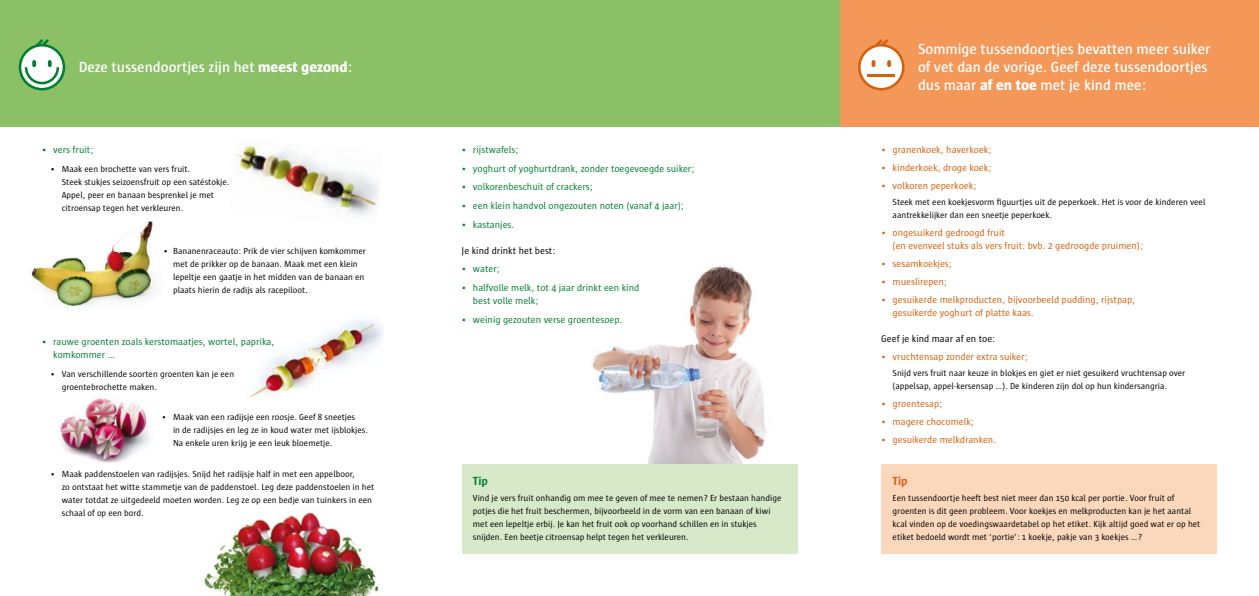
<style>
.page{position:relative;width:1259px;height:596px;background:#fff}
.page>*{position:absolute;margin:0;border:0;box-sizing:border-box;transform-origin:0 0}
.t1{font:600 15px/18px "Sun";color:#fff}
.t2{font:700 12px "Sun";color:#007f33}
.t3{font:700 12px "Sun";color:#d6600d}
.t4{font:10px/13px "Sun";color:#d6600d}
.t5{font:10px/13px "Sun";color:#007f33}
.t6{font:10px "Sun";color:#000}
.t7{font:9px/13px "Sun";color:#000}
.s1{font-weight:800}
</style>
<div class="page">
<img style="left:592px;top:265px;width:174px;height:199px">
<img style="left:248px;top:319px;width:135px;height:79px">
<img style="left:204px;top:512px;width:175px;height:83px">
<div style="left:839px;top:0;width:420px;height:126px;background:#f39858"></div>
<div style="left:0;top:0;width:839px;height:126px;background:#8cc067"></div>
<div style="left:461px;top:464px;width:336px;height:89px;background:#d8e9ca"></div>
<div style="left:881px;top:464px;width:336px;height:89px;background:#fbd8bc"></div>
<svg style="left:19px;top:39px;width:46px;height:51px"></svg>
<svg style="left:858px;top:39px;width:46px;height:51px"></svg>
<hr style="left:867px;top:74px;width:28px;height:3px;background:#d6600d">
<img style="left:234px;top:145px;width:145px;height:71px">
<img style="left:31px;top:221px;width:123px;height:86px">
<img style="left:60px;top:398px;width:89px;height:65px">
<h1 class="t1" style="left:79px;top:58px;width:275px">Deze tussendoortjes zijn het <span class="s1">meest gezond</span>:</h1>
<p class="t5" style="left:42px;top:143px;width:53px">• vers fruit;</p>
<p class="t7" style="left:62px;top:162px;width:169px;text-indent:-11px">• Maak een brochette van vers fruit.<br>Steek stukjes seizoensfruit op een satéstokje.<br>Appel, peer en banaan besprenkel je met citroensap tegen het verkleuren.</p>
<p class="t7" style="left:173px;top:244px;width:195px;text-indent:-9px">• Bananenraceauto: Prik de vier schijven komkommer met de prikker op de banaan. Maak met een klein lepeltje een gaatje in het midden van de banaan en plaats hierin de radijs als racepiloot.</p>
<p class="t5" style="left:53px;top:335px;width:223px;text-indent:-11px">• rauwe groenten zoals kerstomaatjes, wortel, paprika, komkommer …</p>
<p class="t7" style="left:62px;top:367px;width:174px;text-indent:-11px">• Van verschillende soorten groenten kan je een groentebrochette maken.</p>
<p class="t7" style="left:173px;top:410px;width:197px;text-indent:-11px">• Maak van een radijsje een roosje. Geef 8 sneetjes<br>in de radijsjes en leg ze in koud water met ijsblokjes.<br>Na enkele uren krijg je een leuk bloemetje.</p>
<p class="t7" style="left:62px;top:467px;width:314px;text-indent:-11px">• Maak paddenstoelen van radijsjes. Snijd het radijsje half in met een appelboor,<br>zo ontstaat het witte stammetje van de paddenstoel. Leg deze paddenstoelen in het water totdat ze uitgedeeld moeten worden. Leg ze op een bedje van tuinkers in een schaal of op een bord.</p>
<p class="t5" style="left:461px;top:143px;width:58px">• rijstwafels;</p>
<p class="t5" style="left:461px;top:162px;width:234px">• yoghurt of yoghurtdrank, zonder toegevoegde suiker;</p>
<p class="t5" style="left:461px;top:180px;width:133px">• volkorenbeschuit of crackers;</p>
<p class="t5" style="left:461px;top:199px;width:224px">• een klein handvol ongezouten noten (vanaf 4 jaar);</p>
<p class="t5" style="left:461px;top:218px;width:54px">• kastanjes.</p>
<p class="t6" style="left:461px;top:245px;width:95px">Je kind drinkt het best:</p>
<p class="t5" style="left:461px;top:262px;width:40px">• water;</p>
<p class="t5" style="left:473px;top:281px;width:168px;text-indent:-11px">• halfvolle melk, tot 4 jaar drinkt een kind best volle melk;</p>
<p class="t5" style="left:461px;top:313px;width:162px">• weinig gezouten verse groentesoep.</p>
<h2 class="t2" style="left:473px;top:474px;width:17px">Tip</h2>
<p class="t7" style="left:473px;top:491px;width:310px">Vind je vers fruit onhandig om mee te geven of mee te nemen? Er bestaan handige potjes die het fruit beschermen, bijvoorbeeld in de vorm van een banaan of kiwi met een lepeltje erbij. Je kan het fruit ook op voorhand schillen en in stukjes snijden. Een beetje citroensap helpt tegen het verkleuren.</p>
<h1 class="t1" style="left:918px;top:40px;width:294px">Sommige tussendoortjes bevatten meer suiker of vet dan de vorige. Geef deze tussendoortjes dus maar <span class="s1">af en toe</span> met je kind mee:</h1>
<p class="t4" style="left:881px;top:143px;width:112px">• granenkoek, haverkoek;</p>
<p class="t4" style="left:881px;top:161px;width:112px">• kinderkoek, droge koek;</p>
<p class="t4" style="left:881px;top:179px;width:97px">• volkoren peperkoek;</p>
<p class="t7" style="left:892px;top:195px;width:314px">Steek met een koekjesvorm figuurtjes uit de peperkoek. Het is voor de kinderen veel aantrekkelijker dan een sneetje peperkoek.</p>
<p class="t4" style="left:892px;top:226px;width:252px;text-indent:-11px">• ongesuikerd gedroogd fruit<br>(en evenveel stuks als vers fruit: bvb. 2 gedroogde pruimen);</p>
<p class="t4" style="left:881px;top:257px;width:72px">• sesamkoekjes;</p>
<p class="t4" style="left:881px;top:275px;width:67px">• mueslirepen;</p>
<p class="t4" style="left:892px;top:293px;width:244px;text-indent:-11px">• gesuikerde melkproducten, bijvoorbeeld pudding, rijstpap, gesuikerde yoghurt of platte kaas.</p>
<p class="t6" style="left:881px;top:333px;width:115px">Geef je kind maar af en toe:</p>
<p class="t4" style="left:881px;top:350px;width:148px">• vruchtensap zonder extra suiker;</p>
<p class="t7" style="left:892px;top:366px;width:294px">Snijd vers fruit naar keuze in blokjes en giet er niet gesuikerd vruchtensap over (appelsap, appel-kersensap …). De kinderen zijn dol op hun kindersangria.</p>
<p class="t4" style="left:881px;top:396px;width:62px">• groentesap;</p>
<p class="t4" style="left:881px;top:414px;width:94px">• magere chocomelk;</p>
<p class="t4" style="left:881px;top:433px;width:116px">• gesuikerde melkdranken.</p>
<h2 class="t3" style="left:892px;top:474px;width:17px">Tip</h2>
<p class="t7" style="left:892px;top:491px;width:309px">Een tussendoortje heeft best niet meer dan 150 kcal per portie. Voor fruit of groenten is dit geen probleem. Voor koekjes en melkproducten kan je het aantal kcal vinden op de voedingswaardetabel op het etiket. Kijk altijd goed wat er op het etiket bedoeld wordt met ‘portie’: 1 koekje, pakje van 3 koekjes …?</p>
</div>
